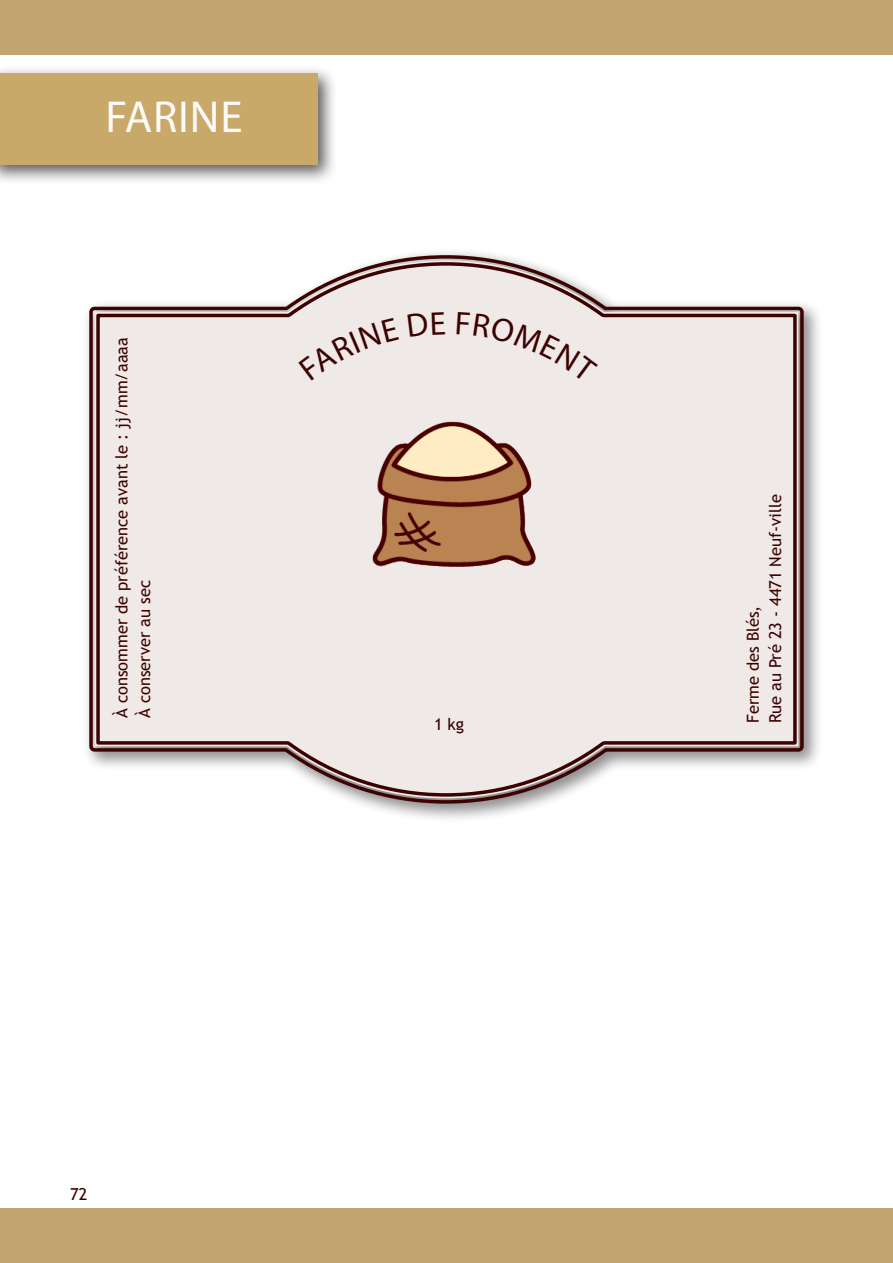
<style>
.page{position:relative;width:893px;height:1263px;background:#fff}
.page>*{position:absolute;margin:0;border:0;box-sizing:border-box;transform-origin:0 0}
.Titre_3{font:45px "Myriad Pro";letter-spacing:.02em;color:#fefaf9}
.étiquette_texte{font:16.5px "Trebuchet MS";color:#3c0201}
.étiquette_sous_titre{font:16.5px "Trebuchet MS";color:#3c0201}
</style>
<div class="page">
<div style="left:81px;top:248px;width:742px;height:575px;background:#231f20;opacity:.5"></div>
<svg style="left:88px;top:253px;width:717px;height:552px"></svg>
<svg style="left:95px;top:260px;width:703px;height:538px"></svg>
<div style="left:0;top:65px;width:337px;height:120px;background:#231f20;opacity:.75"></div>
<div style="left:0;top:73px;width:317px;height:92px;background:#c8a969"></div>
<img style="left:368px;top:418px;width:169px;height:175px">
<div style="left:0;top:0;width:893px;height:54px;background:#c1a46e"></div>
<div style="left:0;top:1208px;width:893px;height:55px;background:#c1a46e"></div>
<div style="left:299px;top:318px;width:100px;height:62px;background:#efeae7"></div>
<svg style="left:407px;top:312px;width:38px;height:25px"></svg>
<div style="left:457px;top:312px;width:141px;height:70px;background:#efeae7"></div>
<p class="Titre_3" style="left:105px;top:89px;width:139px">FARINE</p>
<p class="étiquette_texte" style="left:111px;top:718px;width:382px;rotate:-90deg">À consommer de préférence avant le : jj/mm/aaaa</p>
<p class="étiquette_texte" style="left:134px;top:718px;width:139px;rotate:-90deg">À conserver au sec</p>
<p class="étiquette_texte" style="left:70px;top:1183px;width:19px">72</p>
<p class="étiquette_sous_titre" style="left:434px;top:714px;width:32px">1 kg</p>
<p class="étiquette_texte" style="left:765px;top:723px;width:230px;rotate:-90deg">Rue au Pré 23 - 4471 Neuf-ville</p>
<p class="étiquette_texte" style="left:742px;top:723px;width:119px;rotate:-90deg">Ferme des Blés,</p>
</div>
